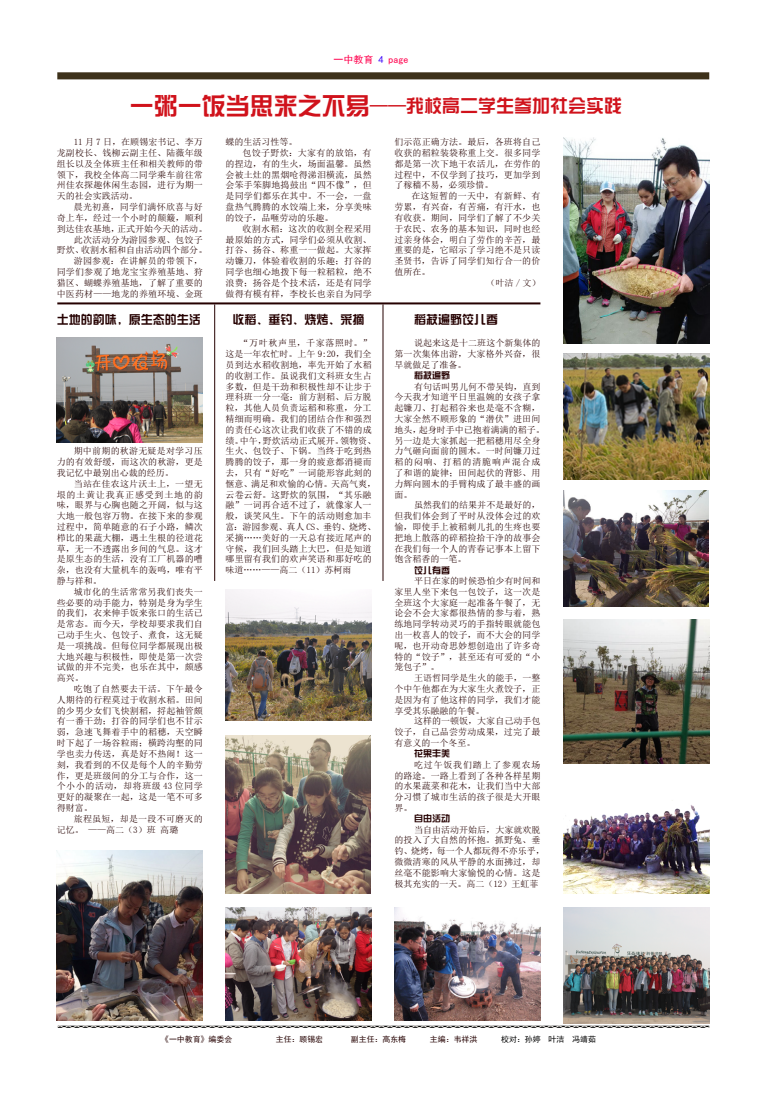
<style>
.page{position:relative;width:766px;height:1106px;background:#fff}
.page>*{position:absolute;margin:0;border:0;box-sizing:border-box;transform-origin:0 0}
.t1{font:18px "H Yk 1 gj";color:#d0121b}
.t2{font:12px "H Yk 1 gj";color:#250000}
.t3{font:10px "Sim Hei";color:#ff004e}
.t4{font:9px/10.8px "Sim Sun";letter-spacing:.015em;color:#250000;text-align:justify}
.t5{font:9px "H Yk 1 gj";color:#250000}
.t6{font:7.9px "Sim Hei";color:#250000}
.t7{font:7.9px "Sim Hei";color:#000}
.s1{color:#3800f9}
.s2{font-size:24px}
</style>
<div class="page">
<img style="left:57px;top:337px;width:146px;height:105px">
<img style="left:563px;top:137px;width:146px;height:206px">
<img style="left:563px;top:805px;width:146px;height:88px">
<img style="left:57px;top:850px;width:146px;height:170px">
<img style="left:225px;top:590px;width:146px;height:130px">
<img style="left:563px;top:907px;width:146px;height:116px">
<img style="left:225px;top:735px;width:145px;height:158px">
<img style="left:563px;top:619px;width:146px;height:144px">
<img style="left:394px;top:907px;width:146px;height:113px">
<img style="left:225px;top:907px;width:146px;height:113px">
<img style="left:563px;top:353px;width:146px;height:126px">
<img style="left:563px;top:490px;width:145px;height:116px">
<svg style="left:57px;top:1025px;width:652px;height:3px;background:#91908e"></svg>
<div style="left:57px;top:72px;width:652px;height:7px;background:#3d311a"></div>
<hr style="left:57px;top:302px;width:483px;height:2px;background:#250000">
<hr style="left:214px;top:304px;width:1px;height:277px;background:#250000">
<hr style="left:382px;top:304px;width:1px;height:277px;background:#250000">
<p class="t3" style="left:333px;top:54px;width:76px">一中教育 <span class="s1">4</span> page</p>
<h1 class="t1" style="left:130px;top:97px;width:493px"><span class="s2">一粥一饭当思来之不易</span>——我校高二学生参加社会实践</h1>
<p class="t4" style="left:57px;top:137px;width:148px;text-indent:17px">11 月 7 日，在顾锡宏书记、李万龙副校长、钱柳云副主任、陆薇年级组长以及全体班主任和相关教师的带领下，我校全体高二同学乘车前往常州佳农探趣休闲生态园，进行为期一天的社会实践活动。</p>
<p class="t4" style="left:74px;top:201px;width:130px">晨光初熹，同学们满怀欣喜与好</p>
<p class="t4" style="left:57px;top:212px;width:147px">奇上车，经过一个小时的颠簸，顺利</p>
<p class="t4" style="left:57px;top:223px;width:152px">到达佳农基地，正式开始今天的活动。</p>
<p class="t4" style="left:74px;top:234px;width:130px">此次活动分为游园参观、包饺子</p>
<p class="t4" style="left:57px;top:245px;width:152px">野炊、收割水稻和自由活动四个部分。</p>
<p class="t4" style="left:74px;top:255px;width:130px">游园参观：在讲解员的带领下，</p>
<p class="t4" style="left:57px;top:266px;width:148px">同学们参观了地龙宝宝养殖基地、狩</p>
<p class="t4" style="left:57px;top:277px;width:147px">猎区、蝴蝶养殖基地，了解了重要的</p>
<p class="t4" style="left:57px;top:288px;width:147px">中医药材——地龙的养殖环境、金斑</p>
<p class="t4" style="left:225px;top:137px;width:73px">蝶的生活习性等。</p>
<p class="t4" style="left:242px;top:147px;width:130px">包饺子野炊：大家有的放馅，有</p>
<p class="t4" style="left:225px;top:158px;width:147px">的捏边，有的生火，场面温馨。虽然</p>
<p class="t4" style="left:225px;top:169px;width:148px">会被土灶的黑烟呛得涕泪横流，虽然</p>
<p class="t4" style="left:225px;top:180px;width:148px">会笨手笨脚地捣鼓出“四不像”，但</p>
<p class="t4" style="left:225px;top:191px;width:147px">是同学们都乐在其中。不一会，一盘</p>
<p class="t4" style="left:225px;top:201px;width:148px">盘热气腾腾的水饺端上来，分享美味</p>
<p class="t4" style="left:225px;top:212px;width:109px">的饺子，品咂劳动的乐趣。</p>
<p class="t4" style="left:242px;top:223px;width:130px">收割水稻：这次的收割全程采用</p>
<p class="t4" style="left:225px;top:234px;width:147px">最原始的方式，同学们必须从收割、</p>
<p class="t4" style="left:225px;top:245px;width:147px">打谷、扬谷、称重一一做起。大家挥</p>
<p class="t4" style="left:225px;top:255px;width:147px">动镰刀，体验着收割的乐趣；打谷的</p>
<p class="t4" style="left:225px;top:266px;width:148px">同学也细心地拨下每一粒稻粒，绝不</p>
<p class="t4" style="left:225px;top:277px;width:147px">浪费；扬谷是个技术活，还是有同学</p>
<p class="t4" style="left:225px;top:288px;width:148px">做得有模有样，李校长也亲自为同学</p>
<p class="t4" style="left:394px;top:137px;width:148px">们示范正确方法。最后，各班将自己收获的稻粒装袋称重上交。很多同学都是第一次下地干农活儿，在劳作的过程中，不仅学到了技巧，更加学到了稼穑不易，必须珍惜。</p>
<p class="t4" style="left:411px;top:191px;width:130px">在这短暂的一天中，有新鲜、有</p>
<p class="t4" style="left:394px;top:201px;width:147px">劳累，有兴奋，有苦痛，有汗水，也</p>
<p class="t4" style="left:394px;top:212px;width:147px">有收获。期间，同学们了解了不少关</p>
<p class="t4" style="left:394px;top:223px;width:147px">于农民、农务的基本知识，同时也经</p>
<p class="t4" style="left:394px;top:234px;width:147px">过亲身体会，明白了劳作的辛苦，最</p>
<p class="t4" style="left:394px;top:245px;width:148px">重要的是，它昭示了学习绝不是只读</p>
<p class="t4" style="left:394px;top:255px;width:148px">圣贤书，告诉了同学们知行合一的价</p>
<p class="t4" style="left:394px;top:266px;width:37px">值所在。</p>
<p class="t4" style="left:486px;top:277px;width:56px">（叶洁 / 文）</p>
<h2 class="t2" style="left:57px;top:313px;width:145px">土地的韵味，原生态的生活</h2>
<p class="t4" style="left:57px;top:446px;width:147px;text-indent:17px">期中前期的秋游无疑是对学习压力的有效舒缓，而这次的秋游，更是我记忆中最别出心裁的经历。</p>
<p class="t4" style="left:57px;top:478px;width:148px;text-indent:17px">当站在佳农这片沃土上，一望无垠的土黄让我真正感受到土地的韵味，眼界与心胸也随之开阔，似与这大地一般包容万物。在接下来的参观过程中，简单随意的石子小路，鳞次栉比的果蔬大棚，遇土生根的径道花草，无一不透露出乡间的气息。这才是原生态的生活，没有工厂机器的嘈杂，也没有大量机车的轰鸣，唯有平静与祥和。</p>
<p class="t4" style="left:57px;top:586px;width:148px;text-indent:17px">城市化的生活常常另我们丧失一些必要的动手能力，特别是身为学生的我们，衣来伸手饭来张口的生活已是常态。而今天，学校却要求我们自己动手生火、包饺子、煮食，这无疑是一项挑战。但每位同学都展现出极大地兴趣与积极性，即使是第一次尝试做的并不完美，也乐在其中，颇感高兴。</p>
<p class="t4" style="left:57px;top:683px;width:148px;text-indent:17px">吃饱了自然要去干活。下午最令人期待的行程莫过于收割水稻。田间的少男少女们飞快割稻，捋起袖管颇有一番干劲；打谷的同学们也不甘示弱，急速飞舞着手中的稻穗，天空瞬时下起了一场谷粒雨；横跨沟壑的同学也卖力传送，真是好不热闹！这一刻，我看到的不仅是每个人的辛勤劳作，更是班级间的分工与合作，这一个小小的活动，却将班级 43 位同学更好的凝聚在一起，这是一笔不可多得财富。</p>
<p class="t4" style="left:57px;top:813px;width:147px;text-indent:17px">旅程虽短，却是一段不可磨灭的记忆。 ——高二（3）班 高璐</p>
<h2 class="t2" style="left:232px;top:313px;width:133px">收稻、垂钓、烧烤、采摘</h2>
<p class="t4" style="left:225px;top:338px;width:152px;text-align:left;text-indent:14px">“万叶秋声里，千家落照时。”这是一年农忙时。上午 9:20，我们全员到达水稻收割地，率先开始了水稻的收割工作。虽说我们文科班女生占多数，但是干劲和积极性却不让步于理科班一分一毫：前方割稻、后方脱粒，其他人员负责运稻和称重，分工精细而明确。我们的团结合作和强烈的责任心这次让我们收获了不错的成绩。中午，野炊活动正式展开。领物资、生火、包饺子、下锅。当终于吃到热腾腾的饺子，那一身的疲意都消褪而去，只有“好吃”一词能形容此刻的惬意、满足和欢愉的心情。天高气爽，云卷云舒。这野炊的氛围，“其乐融融”一词再合适不过了，就像家人一般，谈笑风生。下午的活动则愈加丰富：游园参观、真人 CS、垂钓、烧烤、采摘……美好的一天总有接近尾声的守候，我们回头踏上大巴，但是知道哪里留有我们的欢声笑语和那好吃的味道……——高二（11）苏柯雨</p>
<h2 class="t2" style="left:414px;top:313px;width:85px">稻菽遍野饺儿香</h2>
<p class="t4" style="left:394px;top:338px;width:147px;text-indent:20px">说起来这是十二班这个新集体的第一次集体出游，大家格外兴奋，很早就做足了准备。</p>
<p class="t5" style="left:414px;top:371px;width:37px">稻菽遍野</p>
<p class="t4" style="left:394px;top:381px;width:152px;text-align:left;text-indent:20px">有句话叫男儿何不带吴钩，直到今天我才知道平日里温婉的女孩子拿起镰刀、打起稻谷来也是毫不含糊，大家全然不顾形象的“潜伏”进田间地头，起身时手中已抱着满满的稻子。另一边是大家抓起一把稻穗用尽全身力气砸向面前的圆木。一时间镰刀过稻的闷响、打稻的清脆响声混合成了和谐的旋律；田间起伏的背影、用力辉向圆木的手臂构成了最丰盛的画面。</p>
<p class="t4" style="left:394px;top:500px;width:148px;text-indent:20px">虽然我们的结果并不是最好的，但我们体会到了平时从没体会过的欢愉，即使手上被稻刺儿扎的生疼也要把地上散落的碎稻捡拾干净的故事会在我们每一个人的青春记事本上留下饱含稻香的一笔。</p>
<p class="t5" style="left:414px;top:565px;width:37px">饺儿有香</p>
<p class="t4" style="left:394px;top:575px;width:148px;text-indent:20px">平日在家的时候恐怕少有时间和家里人坐下来包一包饺子，这一次是全班这个大家庭一起准备午餐了，无论会不会大家都很热情的参与着，熟练地同学转动灵巧的手指转眼就能包出一枚喜人的饺子，而不大会的同学呢，也开动奇思妙想创造出了许多奇特的“饺子”，甚至还有可爱的“小笼包子”。</p>
<p class="t4" style="left:394px;top:672px;width:148px;text-indent:20px">王语哲同学是生火的能手，一整个中午他都在为大家生火煮饺子，正是因为有了他这样的同学，我们才能享受其乐融融的午餐。</p>
<p class="t4" style="left:394px;top:716px;width:147px;text-indent:20px">这样的一顿饭，大家自己动手包饺子，自己品尝劳动成果，过完了最有意义的一个冬至。</p>
<p class="t5" style="left:414px;top:749px;width:37px">花果丰美</p>
<p class="t4" style="left:394px;top:759px;width:148px;text-indent:20px">吃过午饭我们踏上了参观农场的路途。一路上看到了各种各样星期的水果蔬菜和花木，让我们当中大部分习惯了城市生活的孩子很是大开眼界。</p>
<p class="t5" style="left:414px;top:814px;width:37px">自由活动</p>
<p class="t4" style="left:394px;top:824px;width:152px;text-align:left;text-indent:20px">当自由活动开始后，大家就欢脱的投入了大自然的怀抱。抓野兔、垂钓、烧烤，每一个人都玩得不亦乐乎，微微清寒的风从平静的水面拂过，却丝毫不能影响大家愉悦的心情。这是极其充实的一天。高二（12）王虹菲</p>
<p class="t6" style="left:161px;top:1034px;width:73px">《一中教育》编委会</p>
<p class="t6" style="left:276px;top:1034px;width:49px">主任：顾锡宏</p>
<p class="t6" style="left:351px;top:1034px;width:57px">副主任：高东梅</p>
<p class="t6" style="left:430px;top:1034px;width:49px">主编：韦祥洪</p>
<p class="t7" style="left:501px;top:1034px;width:96px">校对：孙婷 叶洁 冯靖茹</p>
</div>
